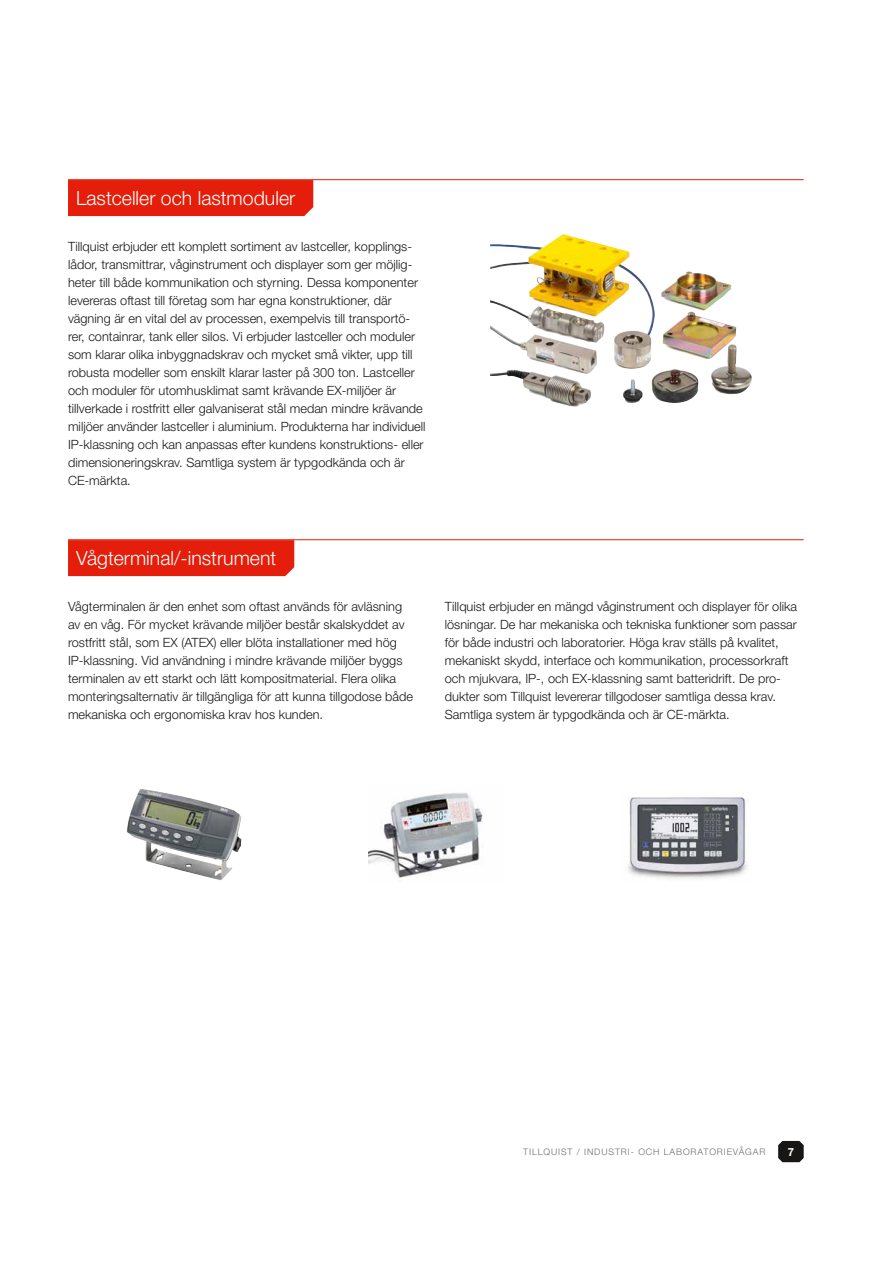
<style>
.page{position:relative;width:893px;height:1263px;background:#fff}
.page>*{position:absolute;margin:0;border:0;box-sizing:border-box;transform-origin:0 0}
.t1{font:300 19.5px "Helvetica Neue LT Std";color:#fff}
.t2{font:300 12.75px/18px "Helvetica Neue LT Std";color:#181716}
.t3{font:700 11.25px "Helvetica Neue LT Std";color:#fff}
.t4{font:300 9px "Helvetica Neue LT Std";letter-spacing:.1em;color:#6e6e6e}
</style>
<div class="page">
<svg style="left:778px;top:1141px;width:26px;height:21px"></svg>
<div style="left:68px;top:180px;width:245px;height:36px;background:#e41e0a"></div>
<hr style="left:68px;top:179px;width:736px;height:1px;background:#e41e0a">
<img style="left:490px;top:234px;width:165px;height:136px">
<img style="left:369px;top:793px;width:114px;height:85px">
<div style="left:68px;top:540px;width:226px;height:36px;background:#e41e0a"></div>
<hr style="left:68px;top:539px;width:736px;height:1px;background:#e41e0a">
<img style="left:127px;top:789px;width:115px;height:91px">
<img style="left:628px;top:797px;width:120px;height:82px">
<h1 class="t1" style="left:76px;top:186px;width:221px">Lastceller och lastmoduler</h1>
<p class="t2" style="left:68px;top:237px;width:359px">Tillquist erbjuder ett komplett sortiment av lastceller, kopplings&shy;lådor, transmittrar, våginstrument och displayer som ger möjlig&shy;heter till både kommunikation och styrning. Dessa komponenter levereras oftast till företag som har egna konstruktioner, där vägning är en vital del av processen, exempelvis till transportö&shy;rer, containrar, tank eller silos. Vi erbjuder lastceller och moduler som klarar olika inbyggnadskrav och mycket små vikter, upp till robusta modeller som enskilt klarar laster på 300 ton. Lastceller och moduler för utomhusklimat samt krävande EX-miljöer är tillverkade i rostfritt eller galvaniserat stål medan mindre krävande miljöer använder lastceller i aluminium. Produkterna har individuell IP-klassning och kan anpassas efter kundens konstruktions- eller dimensioneringskrav. Samtliga system är typgodkända och är CE-märkta.</p>
<h1 class="t1" style="left:76px;top:546px;width:202px">Vågterminal/-instrument</h1>
<p class="t2" style="left:68px;top:597px;width:347px">Vågterminalen är den enhet som oftast används för avläsning av en våg. För mycket krävande miljöer består skalskyddet av rostfritt stål, som EX (ATEX) eller blöta installationer med hög IP-klassning. Vid användning i mindre krävande miljöer byggs terminalen av ett starkt och lätt kompositmaterial. Flera olika monteringsalternativ är tillgängliga för att kunna tillgodose både mekaniska och ergonomiska krav hos kunden.</p>
<p class="t2" style="left:445px;top:598px;width:354px">Tillquist erbjuder en mängd våginstrument och displayer för olika lösningar. De har mekaniska och tekniska funktioner som passar för både industri och laboratorier. Höga krav ställs på kvalitet, mekaniskt skydd, interface och kommunikation, processorkraft och mjukvara, IP-, och EX-klassning samt batteridrift. De pro&shy;dukter som Tillquist levererar tillgodoser samtliga dessa krav.<br>Samtliga system är typgodkända och är CE-märkta.</p>
<p class="t4" style="left:523px;top:1146px;width:244px">TILLQUIST / INDUSTRI- OCH LABORATORIEVÅGAR</p>
<p class="t3" style="left:788px;top:1144px;width:8px">7</p>
</div>
